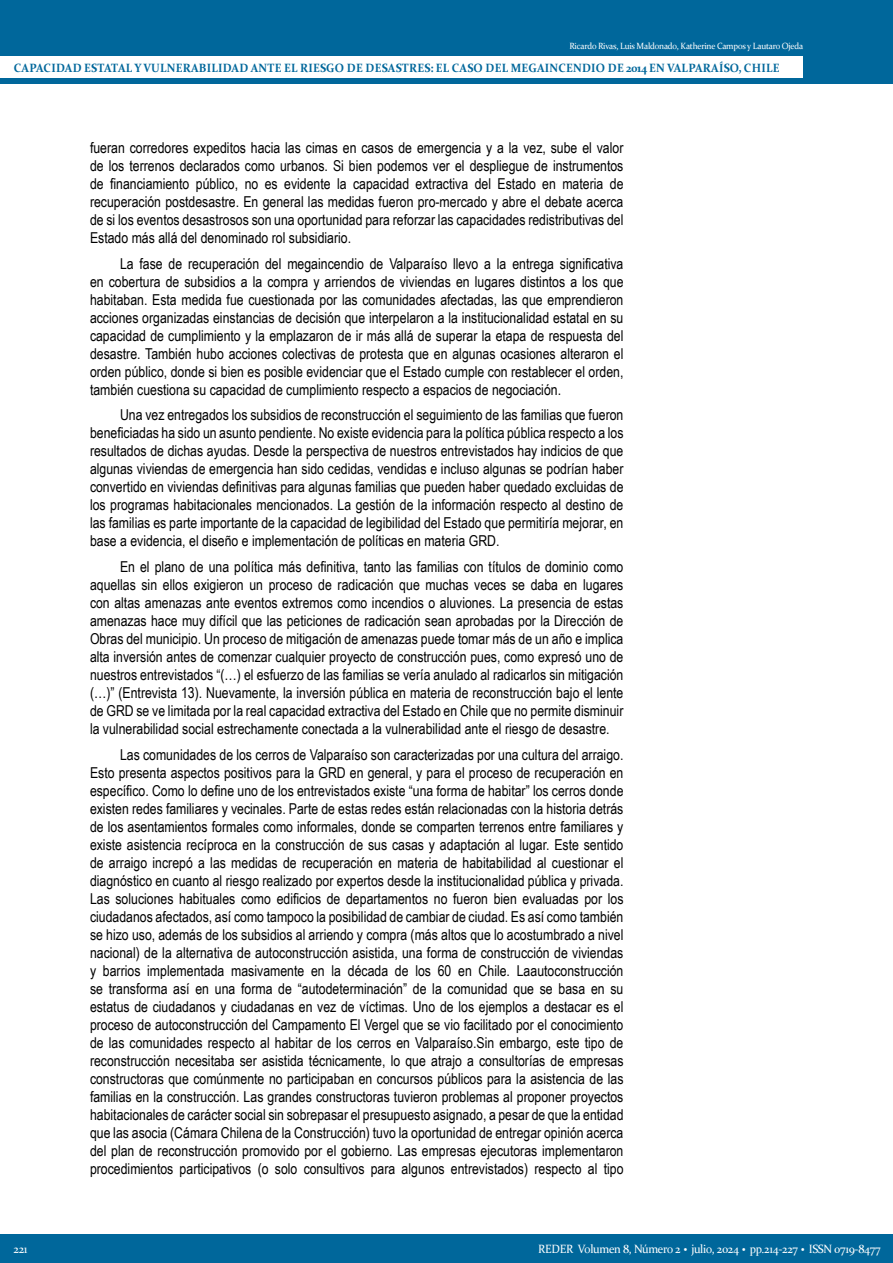
<style>
.page{position:relative;width:893px;height:1263px;background:#fff}
.page>*{position:absolute;margin:0;border:0;box-sizing:border-box;transform-origin:0 0}
.Cuerpo{font:15px/18px "Arial Narrow";color:#000;text-align:justify}
.t1{font:700 12px "Constantia";letter-spacing:.02em;color:#00679b;scale:.95 1}
.t2{font:12px "Constantia";letter-spacing:-.025em;color:#fff;scale:.95 1}
.t3{font:9px "Constantia";letter-spacing:-.025em;color:#fff;scale:.95 1}
.s1{font-weight:700;font-size:18px}
</style>
<div class="page">
<div style="left:0;top:0;width:893px;height:84px;background:#00679b"></div>
<div style="left:0;top:56px;width:803px;height:22px;background:#fff"></div>
<div style="left:0;top:1234px;width:893px;height:29px;background:#00679b"></div>
<p class="t3" style="left:569px;top:40px;width:248px">Ricardo Rivas, Luis Maldonado, Katherine Campos y Lautaro Ojeda</p>
<p class="t1" style="left:14px;top:59px;width:808px">CAPACIDAD ESTATAL Y VULNERABILIDAD ANTE EL RIESGO DE DESASTRES: EL CASO DEL MEGAINCENDIO DE 2014 EN VALPARAÍSO, CHILE</p>
<p class="Cuerpo" style="left:90px;top:139px;width:535px">fueran corredores expeditos hacia las cimas en casos de emergencia y a la vez, sube el valor de los terrenos declarados como urbanos. Si bien podemos ver el despliegue de instrumentos de financiamiento público, no es evidente la capacidad extractiva del Estado en materia de recuperación postdesastre. En general las medidas fueron pro-mercado y abre el debate acerca de si los eventos desastrosos son una oportunidad para reforzar las capacidades redistributivas del Estado más allá del denominado rol subsidiario.</p>
<p class="Cuerpo" style="left:90px;top:254px;width:535px;text-indent:30px">La fase de recuperación del megaincendio de Valparaíso llevo a la entrega significativa en cobertura de subsidios a la compra y arriendos de viviendas en lugares distintos a los que habitaban. Esta medida fue cuestionada por las comunidades afectadas, las que emprendieron acciones organizadas einstancias de decisión que interpelaron a la institucionalidad estatal en su capacidad de cumplimiento y la emplazaron de ir más allá de superar la etapa de respuesta del desastre. También hubo acciones colectivas de protesta que en algunas ocasiones alteraron el orden público, donde si bien es posible evidenciar que el Estado cumple con restablecer el orden, también cuestiona su capacidad de cumplimiento respecto a espacios de negociación.</p>
<p class="Cuerpo" style="left:90px;top:406px;width:535px;text-indent:30px">Una vez entregados los subsidios de reconstrucción el seguimiento de las familias que fueron beneficiadas ha sido un asunto pendiente. No existe evidencia para la política pública respecto a los resultados de dichas ayudas. Desde la perspectiva de nuestros entrevistados hay indicios de que algunas viviendas de emergencia han sido cedidas, vendidas e incluso algunas se podrían haber convertido en viviendas definitivas para algunas familias que pueden haber quedado excluidas de los programas habitacionales mencionados. La gestión de la información respecto al destino de las familias es parte importante de la capacidad de legibilidad del Estado que permitiría mejorar, en base a evidencia, el diseño e implementación de políticas en materia GRD.</p>
<p class="Cuerpo" style="left:90px;top:557px;width:535px;text-indent:30px">En el plano de una política más definitiva, tanto las familias con títulos de dominio como aquellas sin ellos exigieron un proceso de radicación que muchas veces se daba en lugares con altas amenazas ante eventos extremos como incendios o aluviones. La presencia de estas amenazas hace muy difícil que las peticiones de radicación sean aprobadas por la Dirección de Obras del municipio. Un proceso de mitigación de amenazas puede tomar más de un año e implica alta inversión antes de comenzar cualquier proyecto de construcción pues, como expresó uno de nuestros entrevistados “(…) el esfuerzo de las familias se vería anulado al radicarlos sin mitigación (…)” (Entrevista 13). Nuevamente, la inversión pública en materia de reconstrucción bajo el lente de GRD se ve limitada por la real capacidad extractiva del Estado en Chile que no permite disminuir la vulnerabilidad social estrechamente conectada a la vulnerabilidad ante el riesgo de desastre.</p>
<p class="Cuerpo" style="left:90px;top:745px;width:535px;text-indent:30px">Las comunidades de los cerros de Valparaíso son caracterizadas por una cultura del arraigo.<br>Esto presenta aspectos positivos para la GRD en general, y para el proceso de recuperación en específico. Como lo define uno de los entrevistados existe “una forma de habitar” los cerros donde existen redes familiares y vecinales. Parte de estas redes están relacionadas con la historia detrás de los asentamientos formales como informales, donde se comparten terrenos entre familiares y existe asistencia recíproca en la construcción de sus casas y adaptación al lugar. Este sentido de arraigo increpó a las medidas de recuperación en materia de habitabilidad al cuestionar el diagnóstico en cuanto al riesgo realizado por expertos desde la institucionalidad pública y privada.<br>Las soluciones habituales como edificios de departamentos no fueron bien evaluadas por los ciudadanos afectados, así como tampoco la posibilidad de cambiar de ciudad. Es así como también se hizo uso, además de los subsidios al arriendo y compra (más altos que lo acostumbrado a nivel nacional) de la alternativa de autoconstrucción asistida, una forma de construcción de viviendas y barrios implementada masivamente en la década de los 60 en Chile. Laautoconstrucción se transforma así en una forma de “autodeterminación” de la comunidad que se basa en su estatus de ciudadanos y ciudadanas en vez de víctimas. Uno de los ejemplos a destacar es el proceso de autoconstrucción del Campamento El Vergel que se vio facilitado por el conocimiento de las comunidades respecto al habitar de los cerros en Valparaíso.Sin embargo, este tipo de reconstrucción necesitaba ser asistida técnicamente, lo que atrajo a consultorías de empresas constructoras que comúnmente no participaban en concursos públicos para la asistencia de las familias en la construcción. Las grandes constructoras tuvieron problemas al proponer proyectos habitacionales de carácter social sin sobrepasar el presupuesto asignado, a pesar de que la entidad que las asocia (Cámara Chilena de la Construcción) tuvo la oportunidad de entregar opinión acerca del plan de reconstrucción promovido por el gobierno. Las empresas ejecutoras implementaron procedimientos participativos (o solo consultivos para algunos entrevistados) respecto al tipo</p>
<p class="t2" style="left:14px;top:1241px;width:16px">221</p>
<p class="t2" style="left:538px;top:1240px;width:362px">REDER Volumen 8, Número 2 <span class="s1">·</span> julio, 2024 <span class="s1">·</span> pp.214-227 <span class="s1">·</span> ISSN 0719-8477</p>
</div>
